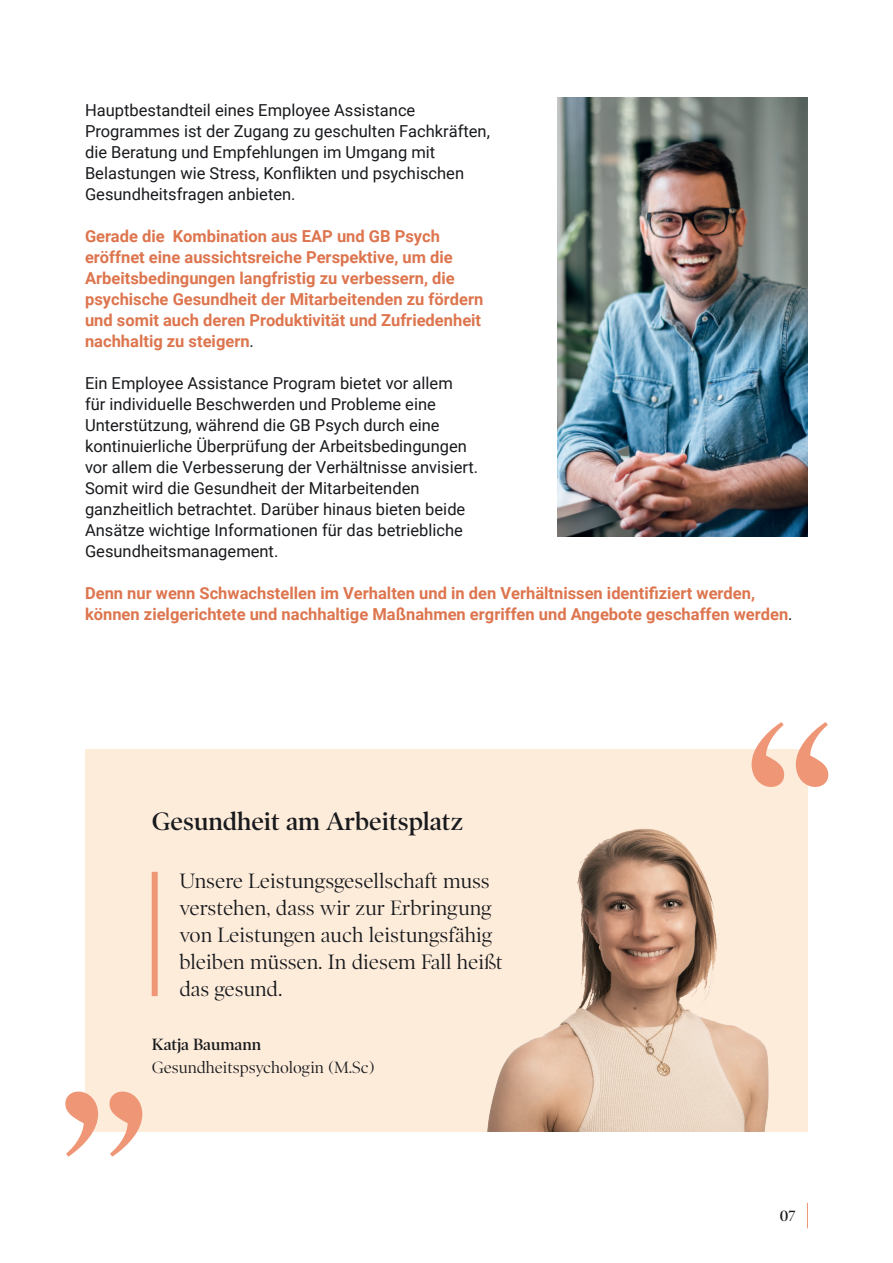
<style>
.page{position:relative;width:893px;height:1263px;background:#fff}
.page>*{position:absolute;margin:0;border:0;box-sizing:border-box;transform-origin:0 0}
.t1{font:600 232.5px "Poynter OS Disp";color:#ee9676}
.t2{font:600 25.5px "Poynter OS Disp";color:#181a1d}
.t3{font:21px/27px "Poynter OS Disp";color:#181a1d}
.t4{font:16.5px/21px "Roboto";color:#181a1d}
.t5{font:700 16.5px/21px "Roboto";color:#dd754e}
.t6{font:16.5px "Poynter OS Disp";color:#181a1d}
.t7{font:600 16.5px "Poynter OS Disp";color:#181a1d}
.t8{font:600 15px "Poynter OS Disp";color:#181a1d}
.s1{font-weight:400;color:#181a1d}
</style>
<div class="page">
<svg style="left:807px;top:1203px;width:1px;height:25px"></svg>
<img style="left:557px;top:98px;width:251px;height:438px">
<div style="left:85px;top:749px;width:723px;height:382px;background:#feecdb"></div>
<img style="left:487px;top:828px;width:282px;height:303px">
<div style="left:152px;top:872px;width:6px;height:124px;background:#ee9676"></div>
<p class="t4" style="left:85px;top:99px;width:406px">Hauptbestandteil eines Employee Assistance Programmes ist der Zugang zu geschulten Fachkräften, die Beratung und Empfehlungen im Umgang mit Belastungen wie Stress, Konflikten und psychischen Gesundheitsfragen anbieten.</p>
<p class="t5" style="left:85px;top:225px;width:400px">Gerade die Kombination aus EAP und GB Psych eröffnet eine aussichtsreiche Perspektive, um die Arbeitsbedingungen langfristig zu verbessern, die psychische Gesundheit der Mitarbeitenden zu fördern und somit auch deren Produktivität und Zufriedenheit nachhaltig zu steigern<span class="s1">.</span></p>
<p class="t4" style="left:85px;top:372px;width:395px">Ein Employee Assistance Program bietet vor allem<br>für individuelle Beschwerden und Probleme eine Unterstützung, während die GB Psych durch eine kontinuierliche Überprüfung der Arbeitsbedingungen vor allem die Verbesserung der Verhältnisse anvisiert.<br>Somit wird die Gesundheit der Mitarbeitenden ganzheitlich betrachtet. Darüber hinaus bieten beide Ansätze wichtige Informationen für das betriebliche Gesundheitsmanagement.</p>
<p class="t5" style="left:85px;top:582px;width:709px">Denn nur wenn Schwachstellen im Verhalten und in den Verhältnissen identifiziert werden, können zielgerichtete und nachhaltige Maßnahmen ergriffen und Angebote geschaffen werden<span class="s1">.</span></p>
<p class="t1" style="left:56px;top:912px;width:99px">„</p>
<p class="t2" style="left:152px;top:807px;width:313px">Gesundheit am Arbeitsplatz</p>
<p class="t3" style="left:179px;top:867px;width:325px">Unsere Leistungsgesellschaft muss verstehen, dass wir zur Erbringung von Leistungen auch leistungsfähig bleiben müssen. In diesem Fall heißt das gesund.</p>
<p class="t7" style="left:152px;top:1035px;width:111px">Katja Baumann</p>
<p class="t6" style="left:152px;top:1058px;width:225px">Gesundheitspsychologin (M.Sc)</p>
<p class="t1" style="left:743px;top:672px;width:99px">“</p>
<p class="t8" style="left:780px;top:1207px;width:17px">07</p>
</div>
